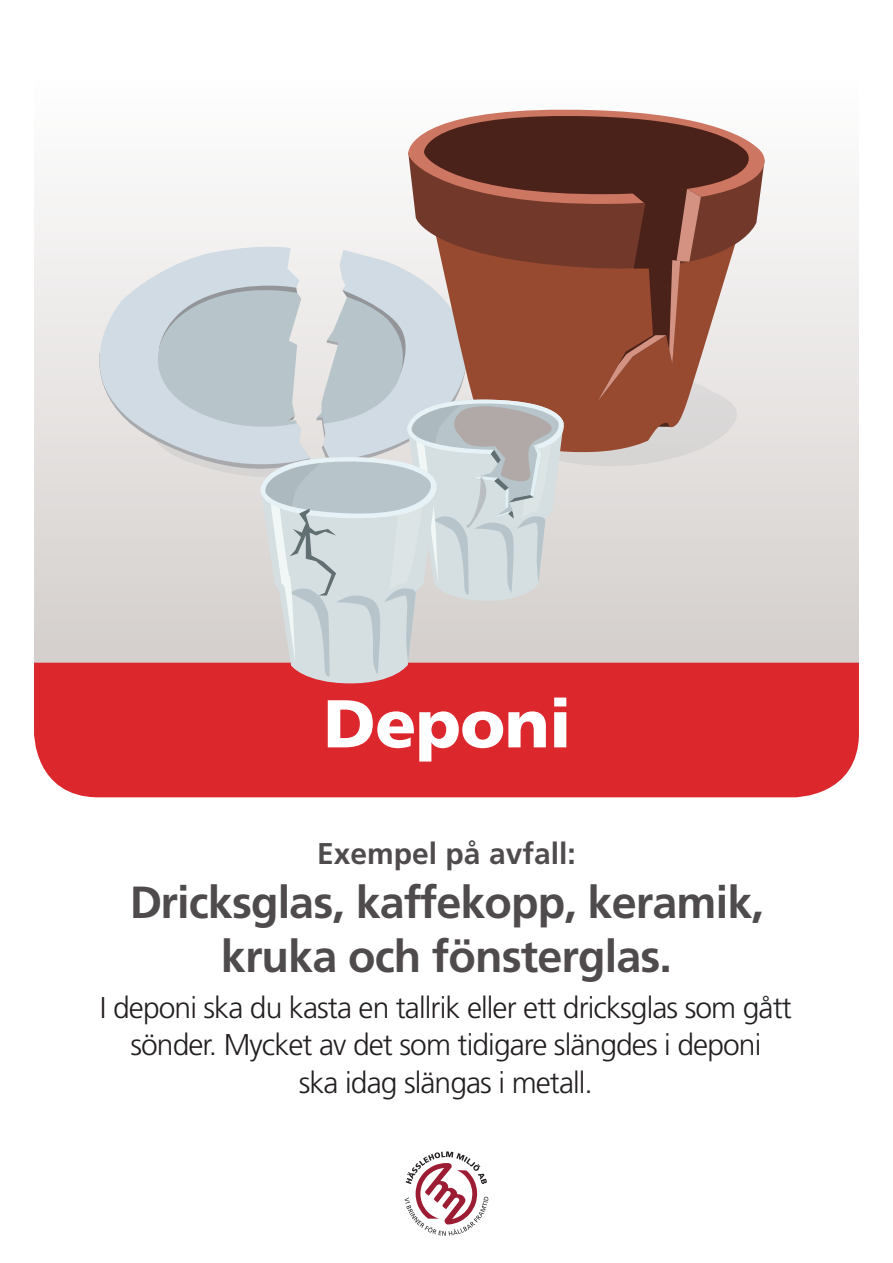
<style>
.page{position:relative;width:893px;height:1263px;background:#fff}
.page>*{position:absolute;margin:0;border:0;box-sizing:border-box;transform-origin:0 0}
.t1{font:900 67.5px "Frutiger LT Std";letter-spacing:-.01em;color:#fff}
.t2{font:700 45px/54px "Frutiger LT Std";letter-spacing:-.02em;color:#231f20;text-align:center}
.t3{font:300 30px/37.5px "Frutiger LT Std";letter-spacing:-.03em;color:#231f20;text-align:center}
.t4{font:700 30px "Frutiger LT Std";color:#231f20}
</style>
<div class="page">
<svg style="left:405px;top:1151px;width:83px;height:84px"></svg>
<div style="left:34px;top:59px;width:825px;height:604px;background:linear-gradient(to bottom,#fff,#d4cfcd)"></div>
<div style="left:34px;top:663px;width:825px;height:134px;background:#dc272d"></div>
<svg style="left:73px;top:243px;width:17px;height:240px;background:#e9e7e5"></svg>
<svg style="left:90px;top:105px;width:682px;height:579px;background:#c5b3b0"></svg>
<p class="t1" style="left:323px;top:683px;width:250px">Deponi</p>
<p class="t4" style="left:317px;top:836px;width:260px">Exempel på avfall:</p>
<h2 class="t2" style="left:129px;top:876px;width:636px">Dricksglas, kaffekopp, keramik, kruka och fönsterglas.</h2>
<p class="t3" style="left:100px;top:989px;width:693px">I deponi ska du kasta en tallrik eller ett dricksglas som gått sönder. Mycket av det som tidigare slängdes i deponi</p>
<p class="t3" style="left:299px;top:1064px;width:296px">ska idag slängas i metall.</p>
</div>
